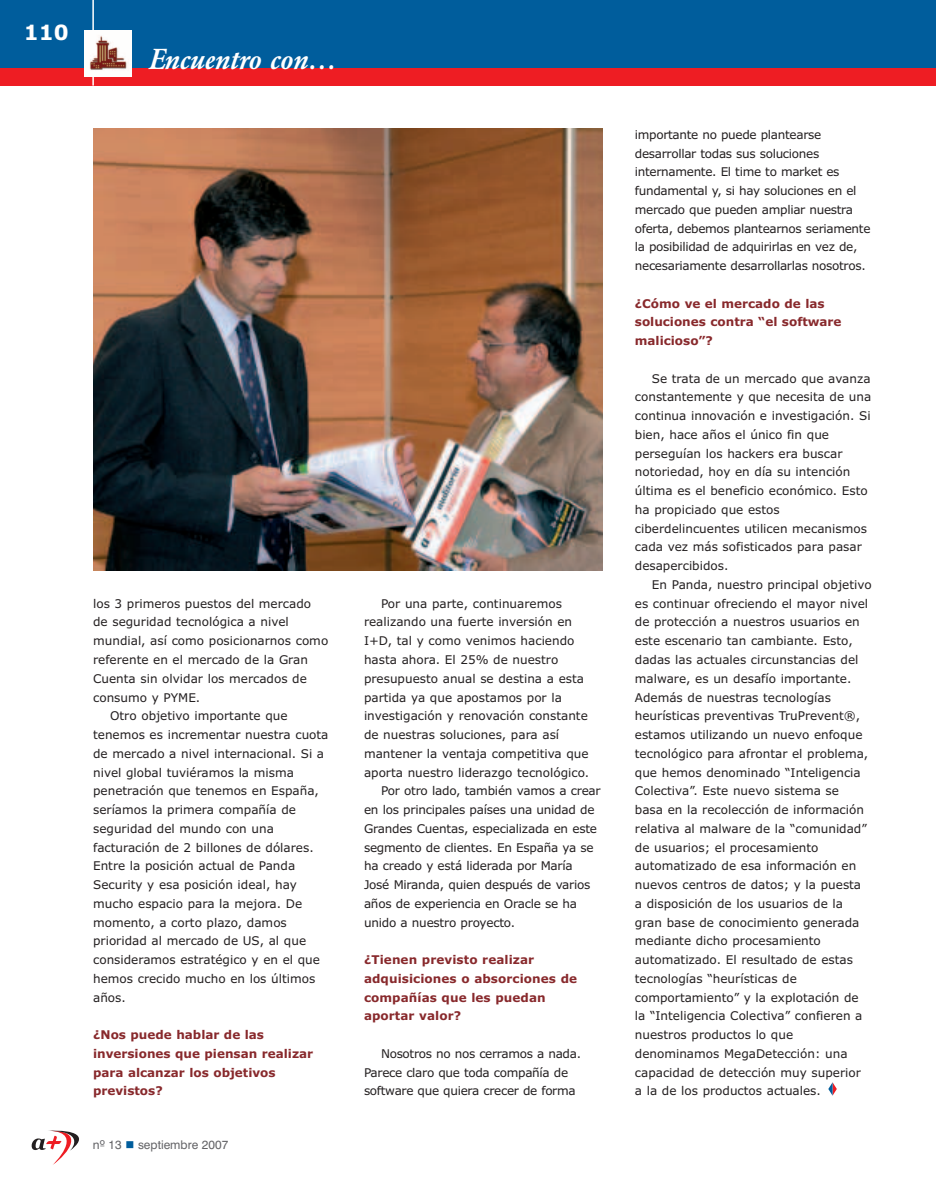
<style>
.page{position:relative;width:936px;height:1191px;background:#fff}
.page>*{position:absolute;margin:0;border:0;box-sizing:border-box;transform-origin:0 0}
.t1{font:italic 500 28.5px "Garamond BE";color:#fff}
.t2{font:700 21px "Verdana";color:#fff}
.t3{font:12px/18.8px "Verdana";color:#231f20}
.t4{font:12px/18.8px "Verdana";letter-spacing:-.025em;color:#231f20}
.t5{font:12px "Verdana";letter-spacing:-.02em;color:#231f20}
.t6{font:700 12px/18.8px "Verdana";color:#88292c}
.t7{font:12px "Swiss 721 BT";color:#636366}
</style>
<div class="page">
<div style="left:0;top:0;width:935px;height:69px;background:#005d9c"></div>
<div style="left:0;top:69px;width:935px;height:17px;background:#ee1d23"></div>
<svg style="left:828px;top:1082px;width:8px;height:13px"></svg>
<hr style="left:92px;top:0;width:2px;height:86px;background:#fff">
<div style="left:85px;top:30px;width:46px;height:47px;background:#fff"></div>
<img style="left:89px;top:35px;width:38px;height:35px">
<svg style="left:32px;top:1130px;width:47px;height:35px"></svg>
<img style="left:93px;top:128px;width:509px;height:442px">
<h2 class="t2" style="left:24px;top:24px;width:46px">110</h2>
<h1 class="t1" style="left:148px;top:48px;width:189px">Encuentro con…</h1>
<p class="t3" style="left:93px;top:595px;width:219px">los 3 primeros puestos del mercado</p>
<p class="t3" style="left:93px;top:614px;width:197px">de seguridad tecnológica a nivel</p>
<p class="t3" style="left:93px;top:632px;width:237px">mundial, así como posicionarnos como</p>
<p class="t3" style="left:93px;top:651px;width:216px">referente en el mercado de la Gran</p>
<p class="t3" style="left:93px;top:670px;width:215px">Cuenta sin olvidar los mercados de</p>
<p class="t3" style="left:93px;top:689px;width:109px">consumo y PYME.</p>
<p class="t3" style="left:110px;top:707px;width:179px">Otro objetivo importante que</p>
<p class="t3" style="left:93px;top:726px;width:237px">tenemos es incrementar nuestra cuota</p>
<p class="t3" style="left:93px;top:745px;width:232px">de mercado a nivel internacional. Si a</p>
<p class="t3" style="left:93px;top:764px;width:202px">nivel global tuviéramos la misma</p>
<p class="t3" style="left:93px;top:782px;width:227px">penetración que tenemos en España,</p>
<p class="t3" style="left:93px;top:801px;width:204px">seríamos la primera compañía de</p>
<p class="t3" style="left:93px;top:820px;width:182px">seguridad del mundo con una</p>
<p class="t3" style="left:93px;top:839px;width:222px">facturación de 2 billones de dólares.</p>
<p class="t3" style="left:93px;top:857px;width:203px">Entre la posición actual de Panda</p>
<p class="t3" style="left:93px;top:876px;width:205px">Security y esa posición ideal, hay</p>
<p class="t3" style="left:93px;top:895px;width:210px">mucho espacio para la mejora. De</p>
<p class="t3" style="left:93px;top:914px;width:195px">momento, a corto plazo, damos</p>
<p class="t3" style="left:93px;top:932px;width:214px">prioridad al mercado de US, al que</p>
<p class="t3" style="left:93px;top:951px;width:228px">consideramos estratégico y en el que</p>
<p class="t3" style="left:93px;top:970px;width:224px">hemos crecido mucho en los últimos</p>
<p class="t3" style="left:93px;top:989px;width:34px">años.</p>
<p class="t6" style="left:93px;top:1026px;width:221px">¿Nos puede hablar de las inversiones que piensan realizar para alcanzar los objetivos previstos?</p>
<p class="t7" style="left:93px;top:1138px;width:30px">nº 13</p>
<p class="t7" style="left:138px;top:1138px;width:92px">septiembre 2007</p>
<p class="t3" style="left:381px;top:595px;width:182px">Por una parte, continuaremos</p>
<p class="t3" style="left:364px;top:614px;width:210px">realizando una fuerte inversión en</p>
<p class="t3" style="left:364px;top:632px;width:212px">I+D, tal y como venimos haciendo</p>
<p class="t3" style="left:364px;top:651px;width:196px">hasta ahora. El 25% de nuestro</p>
<p class="t3" style="left:364px;top:670px;width:221px">presupuesto anual se destina a esta</p>
<p class="t3" style="left:364px;top:689px;width:199px">partida ya que apostamos por la</p>
<p class="t3" style="left:364px;top:707px;width:225px">investigación y renovación constante</p>
<p class="t3" style="left:364px;top:726px;width:197px">de nuestras soluciones, para así</p>
<p class="t3" style="left:364px;top:745px;width:226px">mantener la ventaja competitiva que</p>
<p class="t3" style="left:364px;top:764px;width:227px">aporta nuestro liderazgo tecnológico.</p>
<p class="t5" style="left:381px;top:786px;width:221px">Por otro lado, también vamos a crear</p>
<p class="t5" style="left:364px;top:805px;width:232px">en los principales países una unidad de</p>
<p class="t5" style="left:364px;top:823px;width:234px">Grandes Cuentas, especializada en este</p>
<p class="t5" style="left:364px;top:842px;width:231px">segmento de clientes. En España ya se</p>
<p class="t5" style="left:364px;top:861px;width:210px">ha creado y está liderada por María</p>
<p class="t5" style="left:364px;top:880px;width:228px">José Miranda, quien después de varios</p>
<p class="t5" style="left:364px;top:898px;width:215px">años de experiencia en Oracle se ha</p>
<p class="t5" style="left:364px;top:917px;width:153px">unido a nuestro proyecto.</p>
<p class="t6" style="left:364px;top:951px;width:215px">¿Tienen previsto realizar adquisiciones o absorciones de compañías que les puedan aportar valor?</p>
<p class="t4" style="left:364px;top:1045px;width:218px;text-indent:17px">Nosotros no nos cerramos a nada.<br>Parece claro que toda compañía de software que quiera crecer de forma</p>
<p class="t4" style="left:634px;top:126px;width:237px">importante no puede plantearse desarrollar todas sus soluciones internamente. El time to market es fundamental y, si hay soluciones en el mercado que pueden ampliar nuestra oferta, debemos plantearnos seriamente la posibilidad de adquirirlas en vez de, necesariamente desarrollarlas nosotros.</p>
<p class="t6" style="left:634px;top:295px;width:208px">¿Cómo ve el mercado de las soluciones contra “el software malicioso”?</p>
<p class="t3" style="left:634px;top:370px;width:238px;text-indent:17px">Se trata de un mercado que avanza constantemente y que necesita de una continua innovación e investigación. Si bien, hace años el único fin que perseguían los hackers era buscar notoriedad, hoy en día su intención última es el beneficio económico. Esto ha propiciado que estos ciberdelincuentes utilicen mecanismos cada vez más sofisticados para pasar desapercibidos.</p>
<p class="t3" style="left:634px;top:576px;width:238px;text-indent:17px">En Panda, nuestro principal objetivo es continuar ofreciendo el mayor nivel de protección a nuestros usuarios en este escenario tan cambiante. Esto, dadas las actuales circunstancias del malware, es un desafío importante.<br>Además de nuestras tecnologías heurísticas preventivas TruPrevent®, estamos utilizando un nuevo enfoque tecnológico para afrontar el problema, que hemos denominado “Inteligencia Colectiva”. Este nuevo sistema se<br>basa en la recolección de información relativa al malware de la “comunidad” de usuarios; el procesamiento automatizado de esa información en nuevos centros de datos; y la puesta<br>a disposición de los usuarios de la gran base de conocimiento generada mediante dicho procesamiento automatizado. El resultado de estas tecnologías “heurísticas de comportamiento” y la explotación de la “Inteligencia Colectiva” confieren a nuestros productos lo que denominamos MegaDetección: una capacidad de detección muy superior<br>a la de los productos actuales.</p>
</div>
